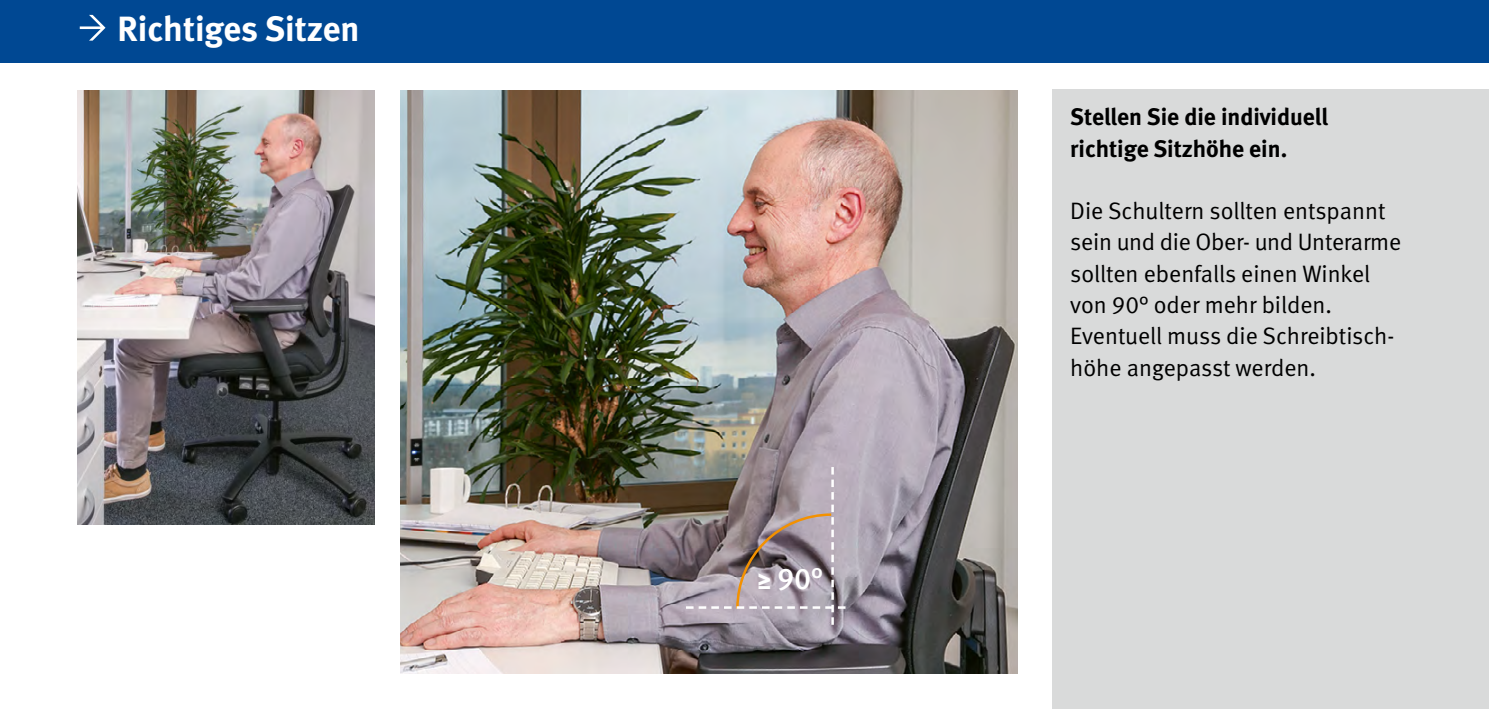
<style>
.page{position:relative;width:1489px;height:709px;background:#fff}
.page>*{position:absolute;margin:0;border:0;box-sizing:border-box;transform-origin:0 0}
.B_-_Unter-Übersch{font:700 35px "DGUV Meta";color:#fff}
.t1{font:500 30px "DGUV Meta";color:#fff}
.Fließtext__9_5pt{font:23.75px/31.2px "DGUV Meta";color:#000}
.Fließtext__9_5pt-2{font:700 23.75px/31.2px "DGUV Meta";color:#000}
</style>
<div class="page">
<div style="left:0;top:0;width:1488px;height:62px;background:#004893"></div>
<svg style="left:80px;top:15px;width:25px;height:26px"></svg>
<img style="left:78px;top:90px;width:296px;height:434px">
<img style="left:400px;top:90px;width:617px;height:583px">
<div style="left:1052px;top:90px;width:436px;height:619px;background:#d9dada"></div>
<svg style="left:686px;top:467px;width:159px;height:158px;background:#978b8f"></svg>
<h1 class="B_-_Unter-Übersch" style="left:117px;top:8px;width:244px">Richtiges Sitzen</h1>
<p class="t1" style="left:757px;top:561px;width:67px">≥ 90°</p>
<p class="Fließtext__9_5pt-2" style="left:1070px;top:102px;width:259px">Stellen Sie die individuell richtige Sitzhöhe ein.</p>
<p class="Fließtext__9_5pt" style="left:1070px;top:196px;width:332px">Die Schultern sollten entspannt sein und die Ober- und Unterarme sollten ebenfalls einen Winkel von 90° oder mehr bilden.<br>Eventuell muss die Schreibtisch&shy;höhe angepasst werden.</p>
</div>
